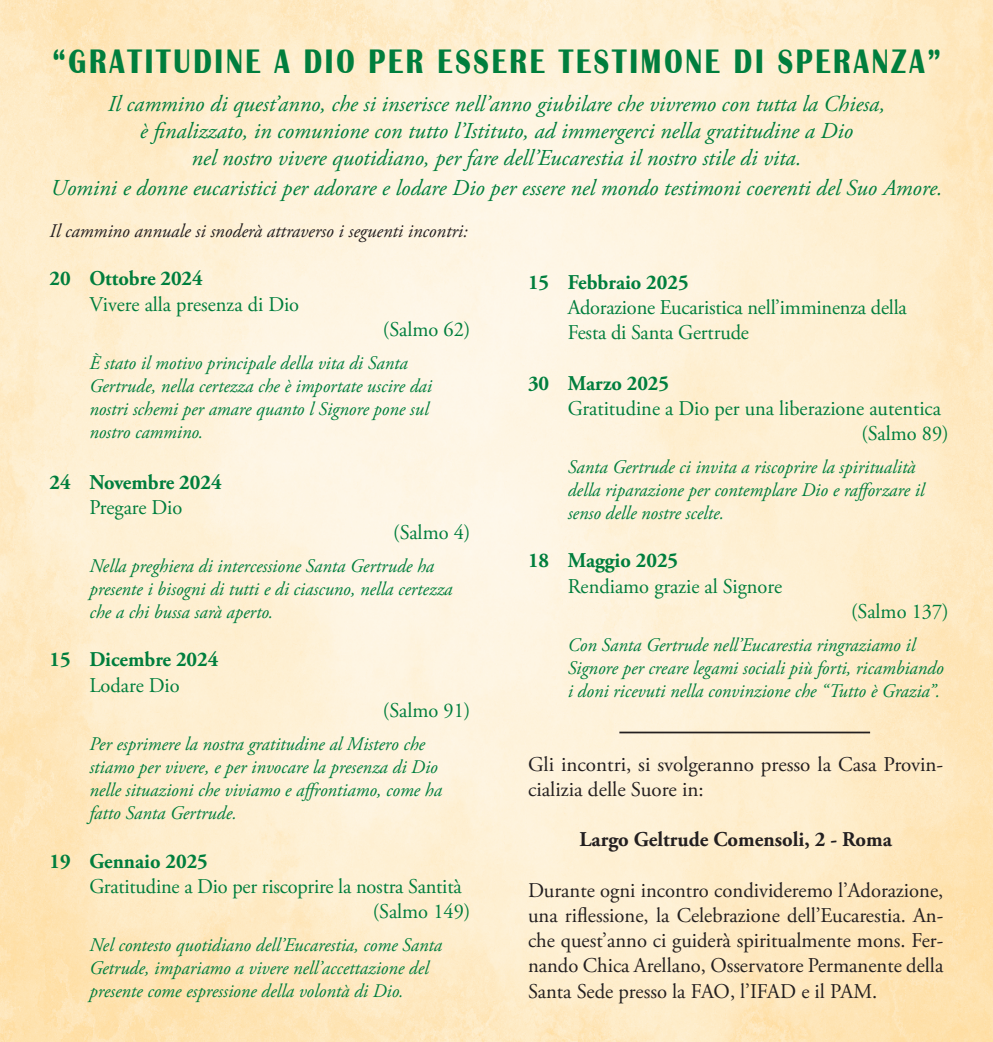
<style>
.page{position:relative;width:993px;height:1042px;background:#fff}
.page>*{position:absolute;margin:0;border:0;box-sizing:border-box;transform-origin:0 0}
.t1{font:700 35px "Britannic";letter-spacing:.1em;color:#007e3d;scale:.8 1}
.t2{font:italic 22.75px/27.3px "Adobe Garamond Pro";color:#007e3d;text-align:center}
.t3{font:21px/25.2px "Adobe Garamond Pro";color:#231f20}
.t4{font:21px/25.2px "Adobe Garamond Pro";letter-spacing:-.01em;color:#007e3d}
.t5{font:700 21px "Adobe Garamond Pro";color:#007e3d}
.t6{font:700 21px "Adobe Garamond Pro";color:#231f20}
.t7{font:italic 19.25px/23.1px "Adobe Garamond Pro";color:#007e3d}
.t8{font:italic 19.25px "Adobe Garamond Pro";color:#231f20}
</style>
<div class="page">
<img style="left:0;top:0;width:992px;height:1042px">
<hr style="left:619px;top:731px;width:250px;height:2px;background:#231f20">
<h1 class="t1" style="left:52px;top:42px;width:1111px">“GRATITUDINE A DIO PER ESSERE TESTIMONE DI SPERANZA”</h1>
<p class="t2" style="left:108px;top:91px;width:778px">Il cammino di quest’anno, che si inserisce nell’anno giubilare che vivremo con tutta la Chiesa, è finalizzato, in comunione con tutto l’Istituto, ad immergerci nella gratitudine a Dio<br>nel nostro vivere quotidiano, per fare dell’Eucarestia il nostro stile di vita.</p>
<p class="t2" style="left:50px;top:175px;width:893px">Uomini e donne eucaristici per adorare e lodare Dio per essere nel mondo testimoni coerenti del Suo Amore.</p>
<p class="t8" style="left:50px;top:219px;width:419px">Il cammino annuale si snoderà attraverso i seguenti incontri:</p>
<p class="t5" style="left:50px;top:266px;width:155px">20 Ottobre 2024</p>
<p class="t4" style="left:89px;top:292px;width:211px">Vivere alla presenza di Dio</p>
<p class="t4" style="left:383px;top:317px;width:89px">(Salmo 62)</p>
<p class="t7" style="left:89px;top:352px;width:344px">È stato il motivo principale della vita di Santa Gertrude, nella certezza che è importate uscire dai nostri schemi per amare quanto l Signore pone sul nostro cammino.</p>
<p class="t5" style="left:50px;top:470px;width:173px">24 Novembre 2024</p>
<p class="t4" style="left:89px;top:495px;width:95px">Pregare Dio</p>
<p class="t4" style="left:393px;top:520px;width:79px">(Salmo 4)</p>
<p class="t7" style="left:89px;top:555px;width:364px">Nella preghiera di intercessione Santa Gertrude ha presente i bisogni di tutti e di ciascuno, nella certezza che a chi bussa sarà aperto.</p>
<p class="t5" style="left:50px;top:647px;width:170px">15 Dicembre 2024</p>
<p class="t4" style="left:89px;top:673px;width:92px">Lodare Dio</p>
<p class="t4" style="left:383px;top:698px;width:89px">(Salmo 91)</p>
<p class="t7" style="left:89px;top:733px;width:354px">Per esprimere la nostra gratitudine al Mistero che stiamo per vivere, e per invocare la presenza di Dio nelle situazioni che viviamo e affrontiamo, come ha fatto Santa Gertrude.</p>
<p class="t5" style="left:50px;top:848px;width:160px">19 Gennaio 2025</p>
<p class="t4" style="left:372px;top:874px;width:99px;text-indent:-283px">Gratitudine a Dio per riscoprire la nostra Santità (Salmo 149)</p>
<p class="t7" style="left:89px;top:934px;width:354px">Nel contesto quotidiano dell’Eucarestia, come Santa<br>Getrude, impariamo a vivere nell’accettazione del presente come espressione della volontà di Dio.</p>
<p class="t5" style="left:528px;top:270px;width:162px">15 Febbraio 2025</p>
<p class="t4" style="left:567px;top:295px;width:340px">Adorazione Eucaristica nell’imminenza della<br>Festa di Santa Gertrude</p>
<p class="t5" style="left:528px;top:371px;width:143px">30 Marzo 2025</p>
<p class="t4" style="left:861px;top:396px;width:89px;text-indent:-293px">Gratitudine a Dio per una liberazione autentica (Salmo 89)</p>
<p class="t7" style="left:567px;top:456px;width:358px">Santa Gertrude ci invita a riscoprire la spiritualità della riparazione per contemplare Dio e rafforzare il senso delle nostre scelte.</p>
<p class="t5" style="left:528px;top:548px;width:152px">18 Maggio 2025</p>
<p class="t4" style="left:567px;top:574px;width:216px">Rendiamo grazie al Signore</p>
<p class="t4" style="left:850px;top:599px;width:99px">(Salmo 137)</p>
<p class="t7" style="left:567px;top:634px;width:377px">Con Santa Gertrude nell’Eucarestia ringraziamo il<br>Signore per creare legami sociali più forti, ricambiando i doni ricevuti nella convinzione che “Tutto è Grazia”.</p>
<p class="t3" style="left:528px;top:752px;width:416px">Gli incontri, si svolgeranno presso la Casa Provin&shy;cializia delle Suore in:</p>
<p class="t6" style="left:579px;top:827px;width:314px">Largo Geltrude Comensoli, 2 - Roma</p>
<p class="t3" style="left:528px;top:878px;width:416px;text-align:justify">Durante ogni incontro condivideremo l’Adorazione, una riflessione, la Celebrazione dell’Eucarestia. An&shy;che quest’anno ci guiderà spiritualmente mons. Fer&shy;nando Chica Arellano, Osservatore Permanente della Santa Sede presso la FAO, l’IFAD e il PAM.</p>
</div>
